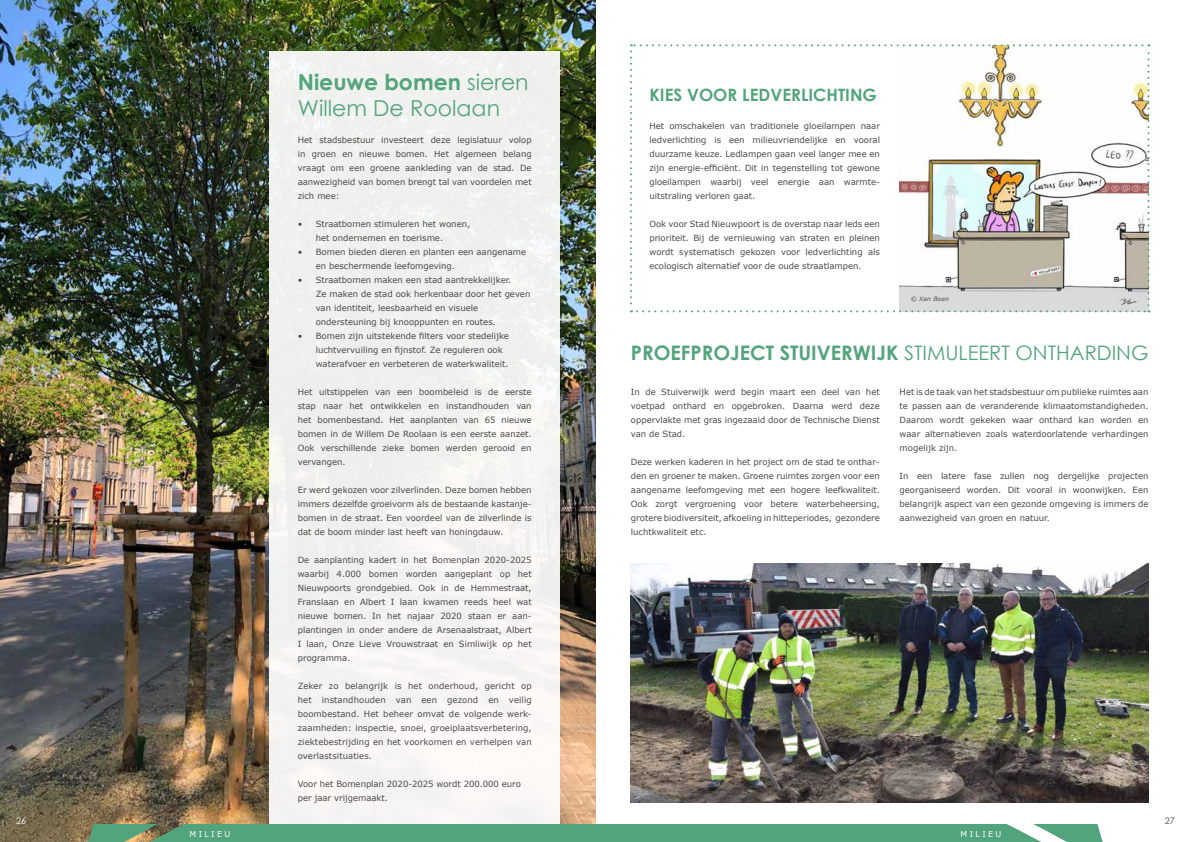
<style>
.page{position:relative;width:1191px;height:842px;background:#fff}
.page>*{position:absolute;margin:0;border:0;box-sizing:border-box;transform-origin:0 0}
.t1{font:22px/26.4px "Century Gothic";color:#52a47c}
.t2{font:700 20px "Century Gothic";color:#52a47c}
.t3{font:700 17px "Century Gothic";color:#52a47c}
.t4{font:9px "Century Gothic";color:#fff}
.t5{font:9px "Century Gothic";color:#4a4a49}
.t6{font:8.5px/14px "Verdana";color:#4a4a49;text-align:justify}
.t7{font:8px "Verdana";letter-spacing:.3em;color:#fff}
.t8{font:italic 6px "Verdana";letter-spacing:.025em;color:#4a4a49}
.s1{font-weight:700}
.s2{font-weight:400}
</style>
<div class="page">
<img style="left:0;top:0;width:595px;height:842px">
<div style="left:269px;top:51px;width:291px;height:791px;background:#f1f2f0"></div>
<svg style="left:630px;top:44px;width:519px;height:268px"></svg>
<img style="left:631px;top:563px;width:517px;height:239px">
<svg style="left:57px;top:825px;width:1046px;height:17px;background:#5aa37d"></svg>
<h1 class="t1" style="left:298px;top:68px;width:232px"><span class="s1">Nieuwe bomen</span> sieren<br>Willem De Roolaan</h1>
<p class="t6" style="left:298px;top:133px;width:235px">Het stadsbestuur investeert deze legislatuur volop in groen en nieuwe bomen. Het algemeen belang vraagt om een groene aankleding van de stad. De aanwezigheid van bomen brengt tal van voordelen met zich mee:</p>
<p class="t6" style="left:316px;top:217px;width:156px;text-indent:-18px">• Straatbomen stimuleren het wonen, het ondernemen en toerisme.</p>
<p class="t6" style="left:316px;top:245px;width:212px;text-indent:-18px">• Bomen bieden dieren en planten een aangename en beschermende leefomgeving.</p>
<p class="t6" style="left:316px;top:273px;width:216px;text-align:left;text-indent:-18px">• Straatbomen maken een stad aantrekkelijker.<br>Ze maken de stad ook herkenbaar door het geven van identiteit, leesbaarheid en visuele ondersteuning bij knooppunten en routes.</p>
<p class="t6" style="left:316px;top:329px;width:195px;text-align:left;text-indent:-18px">• Bomen zijn uitstekende filters voor stedelijke luchtvervuiling en fijnstof. Ze reguleren ook waterafvoer en verbeteren de waterkwaliteit.</p>
<p class="t6" style="left:298px;top:385px;width:235px">Het uitstippelen van een boombeleid is de eerste stap naar het ontwikkelen en instandhouden van het bomenbestand. Het aanplanten van 65 nieuwe bomen in de Willem De Roolaan is een eerste aanzet.<br>Ook verschillende zieke bomen werden gerooid en vervangen.</p>
<p class="t6" style="left:298px;top:483px;width:235px;text-align:left">Er werd gekozen voor zilverlinden. Deze bomen hebben immers dezelfde groeivorm als de bestaande kastanje&shy;bomen in de straat. Een voordeel van de zilverlinde is dat de boom minder last heeft van honingdauw.</p>
<p class="t6" style="left:298px;top:553px;width:235px">De aanplanting kadert in het Bomenplan 2020-2025 waarbij 4.000 bomen worden aangeplant op het Nieuwpoorts grondgebied. Ook in de Hemmestraat, Franslaan en Albert I laan kwamen reeds heel wat nieuwe bomen. In het najaar 2020 staan er aan&shy;plantingen in onder andere de Arsenaalstraat, Albert I laan, Onze Lieve Vrouwstraat en Simliwijk op het programma.</p>
<p class="t6" style="left:298px;top:679px;width:235px">Zeker zo belangrijk is het onderhoud, gericht op het instandhouden van een gezond en veilig boombestand. Het beheer omvat de volgende werk&shy;zaamheden: inspectie, snoei, groeiplaatsverbetering, ziektebestrijding en het voorkomen en verhelpen van overlastsituaties.</p>
<p class="t6" style="left:298px;top:777px;width:225px">Voor het Bomenplan 2020-2025 wordt 200.000 euro per jaar vrijgemaakt.</p>
<h3 class="t3" style="left:649px;top:84px;width:229px">KIES VOOR LEDVERLICHTING</h3>
<p class="t6" style="left:649px;top:119px;width:232px">Het omschakelen van traditionele gloeilampen naar ledverlichting is een milieuvriendelijke en vooral duurzame keuze. Ledlampen gaan veel langer mee en zijn energie-efficiënt. Dit in tegenstelling tot gewone gloeilampen waarbij veel energie aan warmte&shy;uitstraling verloren gaat.</p>
<p class="t6" style="left:649px;top:217px;width:232px">Ook voor Stad Nieuwpoort is de overstap naar leds een prioriteit. Bij de vernieuwing van straten en pleinen wordt systematisch gekozen voor ledverlichting als ecologisch alternatief voor de oude straatlampen.</p>
<p class="t8" style="left:910px;top:295px;width:40px">© Xan Boen</p>
<h2 class="t2" style="left:631px;top:340px;width:519px">PROEFPROJECT STUIVERWIJK <span class="s2">STIMULEERT ONTHARDING</span></h2>
<p class="t6" style="left:631px;top:385px;width:250px">In de Stuiverwijk werd begin maart een deel van het voetpad onthard en opgebroken. Daarna werd deze oppervlakte met gras ingezaaid door de Technische Dienst van de Stad.</p>
<p class="t6" style="left:631px;top:455px;width:250px">Deze werken kaderen in het project om de stad te onthar&shy;den en groener te maken. Groene ruimtes zorgen voor een aangename leefomgeving met een hogere leefkwaliteit.<br>Ook zorgt vergroening voor betere waterbeheersing, grotere biodiversiteit, afkoeling in hitteperiodes, gezondere luchtkwaliteit etc.</p>
<p class="t6" style="left:899px;top:385px;width:250px">Het is de taak van het stadsbestuur om publieke ruimtes aan te passen aan de veranderende klimaatomstandigheden.<br>Daarom wordt gekeken waar onthard kan worden en waar alternatieven zoals waterdoorlatende verhardingen mogelijk zijn.</p>
<p class="t6" style="left:899px;top:469px;width:250px">In een latere fase zullen nog dergelijke projecten georganiseerd worden. Dit vooral in woonwijken. Een belangrijk aspect van een gezonde omgeving is immers de aanwezigheid van groen en natuur.</p>
<p class="t4" style="left:16px;top:816px;width:11px">26</p>
<p class="t5" style="left:1164px;top:816px;width:11px">27</p>
<p class="t7" style="left:189px;top:828px;width:42px">MILIEU</p>
<p class="t7" style="left:960px;top:828px;width:42px">MILIEU</p>
</div>
